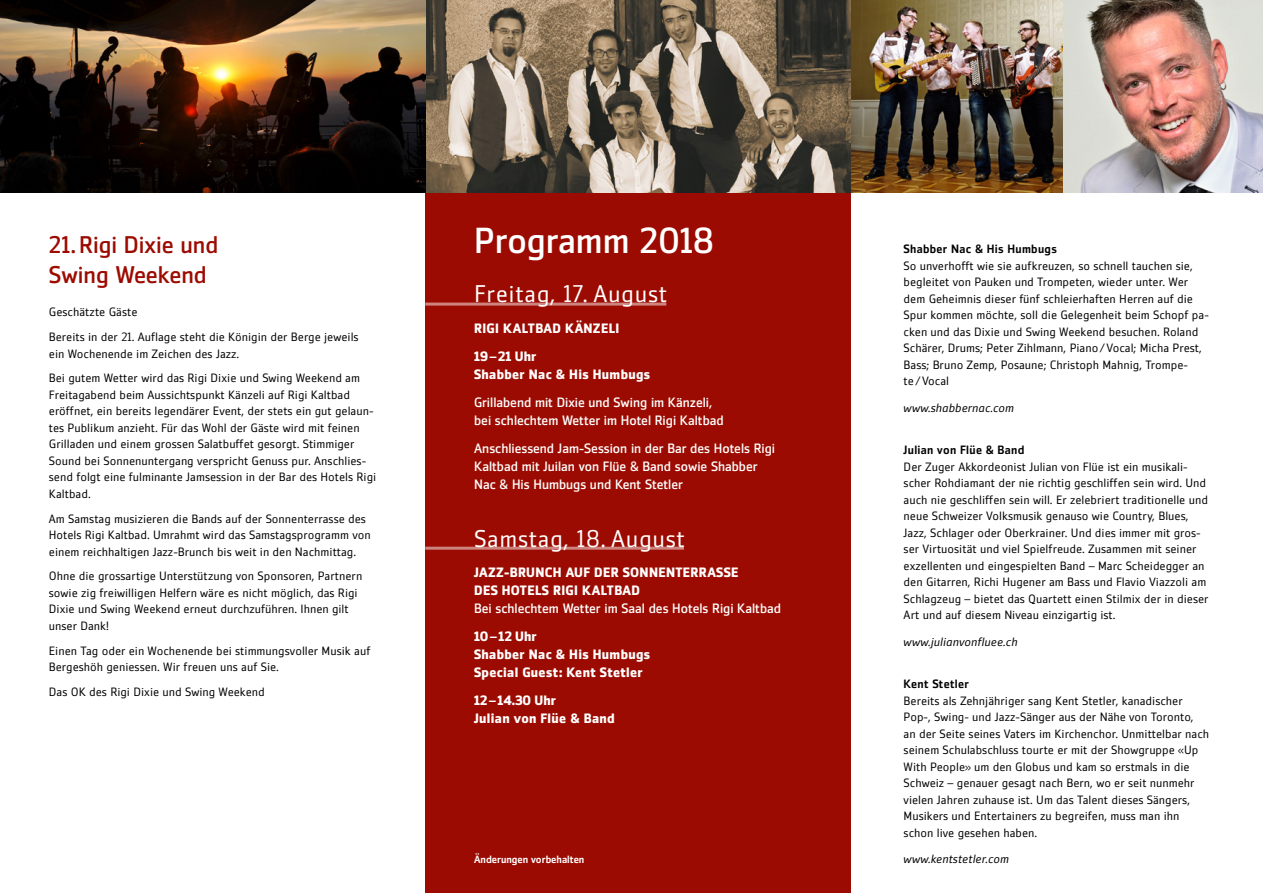
<style>
.page{position:relative;width:1263px;height:893px;background:#fff}
.page>*{position:absolute;margin:0;border:0;box-sizing:border-box;transform-origin:0 0}
.t1{font:36px "Zemestro Pro";color:#fff}
.t2{font:24px "Zemestro Pro";letter-spacing:.025em;color:#fff}
.t3{font:24px/30px "Zemestro Pro";color:#9c0b01}
.t4{font:13.5px/18px "Zemestro Pro";color:#fff}
.t5{font:700 13.5px/18px "Zemestro Pro";letter-spacing:.025em;color:#fff}
.t6{font:12px/16.5px "Zemestro Pro";color:#000}
.t7{font:italic 12px "Zemestro Pro";color:#000}
.t8{font:500 12px "Zemestro Pro";letter-spacing:.025em;color:#000}
.t9{font:500 10.5px "Zemestro Pro";color:#fff}
</style>
<div class="page">
<div style="left:425px;top:0;width:425px;height:893px;background:#9c0b01"></div>
<img style="left:0;top:0;width:850px;height:193px">
<img style="left:850px;top:0;width:213px;height:193px">
<img style="left:1063px;top:0;width:200px;height:193px">
<hr style="left:425px;top:303px;width:241px;height:3px;background:#fff">
<hr style="left:425px;top:547px;width:259px;height:3px;background:#fff">
<h2 class="t3" style="left:49px;top:230px;width:171px">21.Rigi Dixie und<br>Swing Weekend</h2>
<p class="t6" style="left:49px;top:300px;width:311px;line-height:24.8px">Geschätzte Gäste<br>Bereits in der 21. Auflage steht die Königin der Berge jeweils</p>
<p class="t6" style="left:49px;top:341px;width:313px;line-height:24.8px">ein Wochenende im Zeichen des Jazz.<br>Bei gutem Wetter wird das Rigi Dixie und Swing Weekend am</p>
<p class="t6" style="left:49px;top:386px;width:329px">Freitagabend beim Aussichtspunkt Känzeli auf Rigi Kaltbad eröffnet, ein bereits legendärer Event, der stets ein gut gelaun&shy;tes Publikum anzieht. Für das Wohl der Gäste wird mit feinen Grilladen und einem grossen Salatbuffet gesorgt. Stimmiger Sound bei Sonnenuntergang verspricht Genuss pur. Anschlies&shy;send folgt eine fulminante Jamsession in der Bar des Hotels Rigi Kaltbad.</p>
<p class="t6" style="left:49px;top:510px;width:323px">Am Samstag musizieren die Bands auf der Sonnenterrasse des<br>Hotels Rigi Kaltbad. Umrahmt wird das Samstagsprogramm von einem reichhaltigen Jazz-Brunch bis weit in den Nachmittag.</p>
<p class="t6" style="left:49px;top:568px;width:315px">Ohne die grossartige Unterstützung von Sponsoren, Partnern sowie zig freiwilligen Helfern wäre es nicht möglich, das Rigi Dixie und Swing Weekend erneut durchzuführen. Ihnen gilt unser Dank!</p>
<p class="t6" style="left:49px;top:642px;width:323px">Einen Tag oder ein Wochenende bei stimmungsvoller Musik auf<br>Bergeshöh geniessen. Wir freuen uns auf Sie.</p>
<p class="t6" style="left:49px;top:684px;width:217px">Das OK des Rigi Dixie und Swing Weekend</p>
<h1 class="t1" style="left:474px;top:219px;width:241px">Programm 2018</h1>
<h2 class="t2" style="left:474px;top:280px;width:195px">Freitag, 17. August</h2>
<p class="t5" style="left:474px;top:315px;width:147px;line-height:27.8px">RIGI KALTBAD KÄNZELI<br>19–21 Uhr</p>
<p class="t5" style="left:474px;top:365px;width:178px">Shabber Nac &amp; His Humbugs</p>
<p class="t4" style="left:474px;top:393px;width:251px">Grillabend mit Dixie und Swing im Känzeli, bei schlechtem Wetter im Hotel Rigi Kaltbad</p>
<p class="t4" style="left:474px;top:439px;width:302px">Anschliessend Jam-Session in der Bar des Hotels Rigi<br>Kaltbad mit Juilan von Flüe &amp; Band sowie Shabber<br>Nac &amp; His Humbugs und Kent Stetler</p>
<h2 class="t2" style="left:474px;top:524px;width:212px">Samstag, 18. August</h2>
<p class="t5" style="left:474px;top:563px;width:266px">JAZZ-BRUNCH AUF DER SONNENTERRASSE<br>DES HOTELS RIGI KALTBAD</p>
<p class="t4" style="left:474px;top:600px;width:308px">Bei schlechtem Wetter im Saal des Hotels Rigi Kaltbad</p>
<p class="t5" style="left:474px;top:627px;width:178px">10–12 Uhr<br>Shabber Nac &amp; His Humbugs<br>Special Guest: Kent Stetler</p>
<p class="t5" style="left:474px;top:691px;width:142px">12–14.30 Uhr<br>Julian von Flüe &amp; Band</p>
<p class="t9" style="left:474px;top:853px;width:112px">Änderungen vorbehalten</p>
<p class="t8" style="left:904px;top:242px;width:155px">Shabber Nac &amp; His Humbugs</p>
<p class="t6" style="left:904px;top:257px;width:307px">So unverhofft wie sie aufkreuzen, so schnell tauchen sie, begleitet von Pauken und Trompeten, wieder unter. Wer dem Geheimnis dieser fünf schleierhaften Herren auf die Spur kommen möchte, soll die Gelegenheit beim Schopf pa&shy;cken und das Dixie und Swing Weekend besuchen. Roland Schärer, Drums; Peter Zihlmann, Piano/Vocal; Micha Prest, Bass; Bruno Zemp, Posaune; Christoph Mahnig, Trompe&shy;te/Vocal</p>
<p class="t7" style="left:904px;top:400px;width:112px">www.shabbernac.com</p>
<p class="t8" style="left:904px;top:443px;width:122px">Julian von Flüe &amp; Band</p>
<p class="t6" style="left:904px;top:458px;width:306px">Der Zuger Akkordeonist Julian von Flüe ist ein musikali&shy;scher Rohdiamant der nie richtig geschliffen sein wird. Und auch nie geschliffen sein will. Er zelebriert traditionelle und neue Schweizer Volksmusik genauso wie Country, Blues, Jazz, Schlager oder Oberkrainer. Und dies immer mit gros&shy;ser Virtuosität und viel Spielfreude. Zusammen mit seiner exzellenten und eingespielten Band – Marc Scheidegger an den Gitarren, Richi Hugener am Bass und Flavio Viazzoli am Schlagzeug – bietet das Quartett einen Stilmix der in dieser Art und auf diesem Niveau einzigartig ist.</p>
<p class="t7" style="left:904px;top:634px;width:115px">www.julianvonfluee.ch</p>
<p class="t8" style="left:904px;top:677px;width:67px">Kent Stetler</p>
<p class="t6" style="left:904px;top:692px;width:307px">Bereits als Zehnjähriger sang Kent Stetler, kanadischer Pop-, Swing- und Jazz-Sänger aus der Nähe von Toronto,<br>an der Seite seines Vaters im Kirchenchor. Unmittelbar nach seinem Schulabschluss tourte er mit der Showgruppe «Up With People» um den Globus und kam so erstmals in die Schweiz – genauer gesagt nach Bern, wo er seit nunmehr vielen Jahren zuhause ist. Um das Talent dieses Sängers, Musikers und Entertainers zu begreifen, muss man ihn schon live gesehen haben.</p>
<p class="t7" style="left:904px;top:852px;width:107px">www.kentstetler.com</p>
</div>
